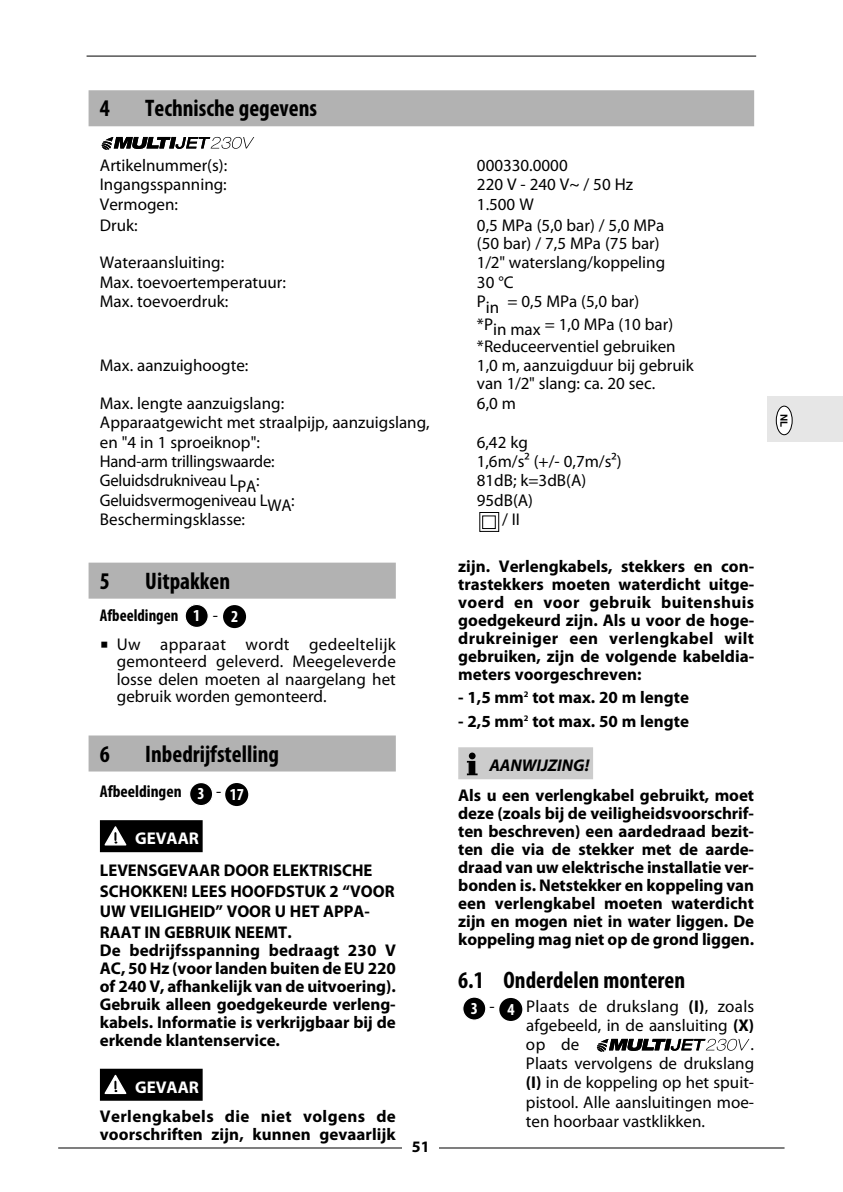
<style>
.page{position:relative;width:843px;height:1192px;background:#fff}
.page>*{position:absolute;margin:0;border:0;box-sizing:border-box;transform-origin:0 0}
.t1{font:700 condensed 24px "Myriad Pro";color:#000}
.t2{font:700 17px/18px "Myriad Pro";color:#000;text-align:justify}
.t3{font:17px/19px "Myriad Pro";color:#000}
.t4{font:700 condensed 17px "Myriad Pro";color:#000}
.t5{font:700 17px "Myriad Pro";color:#fff}
.t6{font:italic 700 17px "Myriad Pro";color:#000}
.t7{font:700 condensed 16.8px "Myriad Pro";color:#fff}
.t8{font:700 16px "Myriad Pro";color:#000}
.t9{font:700 9.8px "Helvetica";color:#000}
.s1{font-weight:700}
</style>
<div class="page">
<hr style="left:58px;top:1147px;width:726px;height:1px;background:#000">
<div style="left:402px;top:1129px;width:37px;height:37px;background:#fff"></div>
<hr style="left:86px;top:56px;width:669px;height:1px;background:#000">
<div style="left:767px;top:396px;width:75px;height:46px;background:#e6e6e6"></div>
<div style="left:776px;top:406px;width:15px;height:29px;background:#fff;border-radius:50%"></div>
<div style="left:775px;top:406px;width:17px;height:29px;border:1px solid #000;border-radius:50%"></div>
<div style="left:88px;top:90px;width:665px;height:36px;background:#b2b2b2"></div>
<svg style="left:102px;top:137px;width:152px;height:13px"></svg>
<svg style="left:479px;top:512px;width:20px;height:19px"></svg>
<div style="left:88px;top:562px;width:307px;height:36px;background:#b2b2b2"></div>
<div style="left:88px;top:735px;width:307px;height:36px;background:#b2b2b2"></div>
<div style="left:100px;top:820px;width:102px;height:32px;background:#000"></div>
<div style="left:100px;top:1068px;width:102px;height:32px;background:#000"></div>
<div style="left:458px;top:747px;width:135px;height:32px;background:#ccc"></div>
<svg style="left:220px;top:604px;width:27px;height:27px"></svg>
<div style="left:223px;top:605px;width:23px;height:23px;background:#000;border-radius:50%"></div>
<svg style="left:185px;top:604px;width:24px;height:23px"></svg>
<svg style="left:104px;top:826px;width:23px;height:20px"></svg>
<div style="left:189px;top:782px;width:23px;height:23px;background:#000;border-radius:50%"></div>
<div style="left:189px;top:782px;width:24px;height:24px;border:1px solid #fff;border-radius:50%"></div>
<svg style="left:223px;top:780px;width:27px;height:27px"></svg>
<div style="left:225px;top:783px;width:23px;height:23px;background:#000;border-radius:50%"></div>
<svg style="left:104px;top:1074px;width:23px;height:21px"></svg>
<svg style="left:468px;top:752px;width:7px;height:7px"></svg>
<svg style="left:466px;top:761px;width:11px;height:14px"></svg>
<svg style="left:497px;top:995px;width:27px;height:28px"></svg>
<div style="left:499px;top:997px;width:23px;height:23px;background:#000;border-radius:50%"></div>
<div style="left:462px;top:997px;width:23px;height:23px;background:#000;border-radius:50%"></div>
<div style="left:462px;top:996px;width:24px;height:24px;border:1px solid #fff;border-radius:50%"></div>
<svg style="left:596px;top:1038px;width:153px;height:13px"></svg>
<h1 class="t1" style="left:100px;top:100px;width:12px">4</h1>
<h1 class="t1" style="left:145px;top:100px;width:173px">Technische gegevens</h1>
<p class="t3" style="left:100px;top:156px;width:129px">Artikelnummer(s):</p>
<p class="t3" style="left:476px;top:156px;width:92px">000330.0000</p>
<p class="t3" style="left:100px;top:175px;width:128px">Ingangsspanning:</p>
<p class="t3" style="left:476px;top:175px;width:158px">220 V - 240 V~ / 50 Hz</p>
<p class="t3" style="left:100px;top:195px;width:80px">Vermogen:</p>
<p class="t3" style="left:476px;top:195px;width:58px">1.500 W</p>
<p class="t3" style="left:100px;top:216px;width:39px">Druk:</p>
<p class="t3" style="left:476px;top:217px;width:189px;line-height:18px">0,5 MPa (5,0 bar) / 5,0 MPa (50 bar) / 7,5 MPa (75 bar)</p>
<p class="t3" style="left:100px;top:254px;width:126px">Wateraansluiting:</p>
<p class="t3" style="left:476px;top:254px;width:190px">1/2" waterslang/koppeling</p>
<p class="t3" style="left:100px;top:273px;width:187px">Max. toevoertemperatuur:</p>
<p class="t3" style="left:476px;top:273px;width:38px">30 °C</p>
<p class="t3" style="left:100px;top:292px;width:130px">Max. toevoerdruk:</p>
<p class="t3" style="left:476px;top:291px;width:200px;line-height:22.2px">Pin = 0,5 MPa (5,0 bar)<br>*Pin max = 1,0 MPa (10 bar) *Reduceerventiel gebruiken</p>
<p class="t3" style="left:100px;top:356px;width:150px">Max. aanzuighoogte:</p>
<p class="t3" style="left:476px;top:357px;width:218px;line-height:18px">1,0 m, aanzuigduur bij gebruik van 1/2" slang: ca. 20 sec.</p>
<p class="t3" style="left:100px;top:394px;width:186px">Max. lengte aanzuigslang:</p>
<p class="t3" style="left:476px;top:394px;width:41px">6,0 m</p>
<p class="t3" style="left:100px;top:413px;width:331px">Apparaatgewicht met straalpijp, aanzuigslang, en "4 in 1 sproeiknop":</p>
<p class="t3" style="left:476px;top:433px;width:53px">6,42 kg</p>
<p class="t3" style="left:100px;top:452px;width:176px">Hand-arm trillingswaarde:</p>
<p class="t3" style="left:476px;top:452px;width:146px">1,6m/s2 (+/- 0,7m/s2)</p>
<p class="t3" style="left:100px;top:471px;width:161px">Geluidsdrukniveau LPA:</p>
<p class="t3" style="left:476px;top:471px;width:111px">81dB; k=3dB(A)</p>
<p class="t3" style="left:100px;top:491px;width:196px">Geluidsvermogeniveau LWA:</p>
<p class="t3" style="left:476px;top:491px;width:58px">95dB(A)</p>
<p class="t3" style="left:100px;top:510px;width:147px">Beschermingsklasse:</p>
<p class="t3" style="left:502px;top:510px;width:19px">/ II</p>
<h1 class="t1" style="left:100px;top:572px;width:12px">5</h1>
<h1 class="t1" style="left:145px;top:572px;width:86px">Uitpakken</h1>
<p class="t4" style="left:100px;top:609px;width:80px">Afbeeldingen</p>
<p class="t3" style="left:213px;top:606px;width:7px">-</p>
<p class="t3" style="left:117px;top:635px;width:280px;line-height:17.6px;text-align:justify;text-indent:-17px">▪ Uw apparaat wordt gedeeltelijk gemonteerd geleverd. Meegeleverde losse delen moeten al naargelang het gebruik worden gemonteerd.</p>
<p class="t7" style="left:193px;top:605px;width:9px">1</p>
<p class="t7" style="left:231px;top:606px;width:9px">2</p>
<h1 class="t1" style="left:100px;top:744px;width:12px">6</h1>
<h1 class="t1" style="left:145px;top:744px;width:135px">Inbedrijfstelling</h1>
<p class="t4" style="left:100px;top:785px;width:83px">Afbeeldingen</p>
<p class="t3" style="left:216px;top:782px;width:7px">-</p>
<p class="t5" style="left:135px;top:831px;width:65px">GEVAAR</p>
<p class="t2" style="left:100px;top:861px;width:296px;line-height:20.4px;text-align:left">LEVENSGEVAAR DOOR ELEKTRISCHE<br>SCHOKKEN! LEES HOOFDSTUK 2 “VOOR<br>UW VEILIGHEID” VOOR U HET APPA-<br>RAAT IN GEBRUIK NEEMT.</p>
<p class="t2" style="left:100px;top:942px;width:297px">De bedrijfsspanning bedraagt 230 V AC, 50 Hz (voor landen buiten de EU 220 of 240 V, afhankelijk van de uitvoering).<br>Gebruik alleen goedgekeurde verleng&shy;kabels. Informatie is verkrijgbaar bij de erkende klantenservice.</p>
<p class="t5" style="left:135px;top:1080px;width:65px">GEVAAR</p>
<p class="t2" style="left:100px;top:1109px;width:297px">Verlengkabels die niet volgens de voorschriften zijn, kunnen gevaarlijk</p>
<p class="t7" style="left:197px;top:783px;width:9px">3</p>
<p class="t7" style="left:229px;top:784px;width:16px">17</p>
<p class="t8" style="left:412px;top:1140px;width:19px">51</p>
<p class="t2" style="left:458px;top:558px;width:297px">zijn. Verlengkabels, stekkers en con&shy;trastekkers moeten waterdicht uitge&shy;voerd en voor gebruik buitenshuis goedgekeurd zijn. Als u voor de hoge&shy;drukreiniger een verlengkabel wilt gebruiken, zijn de volgende kabeldia&shy;meters voorgeschreven:</p>
<p class="t2" style="left:458px;top:690px;width:232px">- 1,5 mm<sup>2</sup> tot max. 20 m lengte</p>
<p class="t2" style="left:458px;top:713px;width:232px">- 2,5 mm<sup>2</sup> tot max. 50 m lengte</p>
<p class="t6" style="left:489px;top:755px;width:101px">AANWIJZING!</p>
<p class="t2" style="left:458px;top:787px;width:297px">Als u een verlengkabel gebruikt, moet deze (zoals bij de veiligheidsvoorschrif&shy;ten beschreven) een aardedraad bezit&shy;ten die via de stekker met de aarde&shy;draad van uw elektrische installatie ver&shy;bonden is. Netstekker en koppeling van een verlengkabel moeten waterdicht zijn en mogen niet in water liggen. De koppeling mag niet op de grond liggen.</p>
<h1 class="t1" style="left:458px;top:970px;width:228px">6.1 Onderdelen monteren</h1>
<p class="t3" style="left:525px;top:997px;width:230px;text-align:justify;text-indent:-36px">- Plaats de drukslang <span class="s1">(I)</span>, zoals afgebeeld, in de aansluiting <span class="s1">(X) </span>op de</p>
<p class="t7" style="left:470px;top:998px;width:9px">3</p>
<p class="t7" style="left:507px;top:999px;width:9px">4</p>
<p class="t3" style="left:525px;top:1035px;width:229px;text-align:justify;text-indent:224px">.<br>Plaats vervolgens de drukslang <span class="s1">(I)</span> in de koppeling op het spuit&shy;pistool. Alle aansluitingen moe&shy;ten hoorbaar vastklikken.</p>
<p class="t9" style="left:789px;top:414px;width:15px;rotate:90deg">NL</p>
</div>
